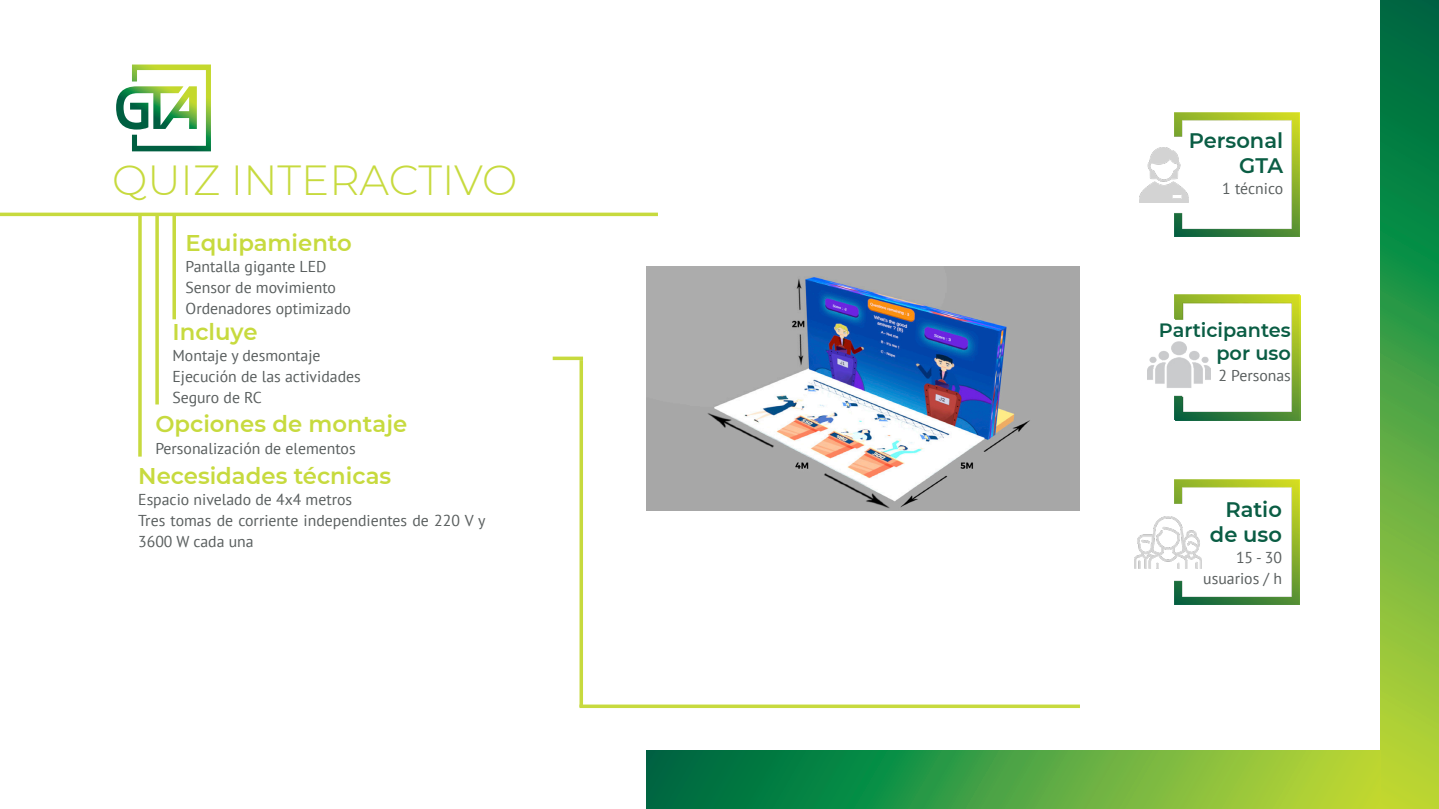
<style>
.page{position:relative;width:1439px;height:809px;background:#fff}
.page>*{position:absolute;margin:0;border:0;box-sizing:border-box;transform-origin:0 0}
.t1{font:300 42px "Montserrat";color:#c7da3e}
.t2{font:600 22.75px "Montserrat";color:#c7da3e}
.t3{font:600 21px "Montserrat";color:#0a5d44}
.t4{font:600 19.25px "Montserrat";color:#0a5d44}
.t5{font:15.75px/21px "PT Sans";color:#595e5e}
</style>
<div class="page">
<svg style="left:1380px;top:0;width:59px;height:809px;background:#4ea240"></svg>
<svg style="left:646px;top:750px;width:734px;height:59px;background:#4ea240"></svg>
<svg style="left:116px;top:64px;width:95px;height:87px"></svg>
<img style="left:1174px;top:112px;width:125px;height:125px">
<hr style="left:0;top:213px;width:658px;height:3px;background:#c7da3e">
<svg style="left:579px;top:704px;width:501px;height:4px;background:#cede58"></svg>
<svg style="left:553px;top:356px;width:30px;height:4px"></svg>
<svg style="left:172px;top:216px;width:4px;height:103px"></svg>
<svg style="left:579px;top:360px;width:4px;height:347px"></svg>
<svg style="left:155px;top:216px;width:4px;height:188px"></svg>
<svg style="left:138px;top:216px;width:4px;height:240px"></svg>
<img style="left:1174px;top:480px;width:125px;height:124px">
<img style="left:1134px;top:516px;width:67px;height:52px">
<img style="left:1139px;top:147px;width:49px;height:55px">
<img style="left:1174px;top:294px;width:125px;height:125px">
<img style="left:1147px;top:337px;width:63px;height:56px">
<img style="left:646px;top:266px;width:434px;height:244px">
<p class="t1" style="left:112px;top:151px;width:407px">QUIZ INTERACTIVO</p>
<p class="t2" style="left:186px;top:226px;width:168px">Equipamiento</p>
<p class="t5" style="left:186px;top:255px;width:142px">Pantalla gigante LED</p>
<p class="t5" style="left:186px;top:276px;width:152px">Sensor de movimiento</p>
<p class="t5" style="left:186px;top:297px;width:167px">Ordenadores optimizado</p>
<p class="t2" style="left:172px;top:316px;width:87px">Incluye</p>
<p class="t5" style="left:172px;top:345px;width:150px">Montaje y desmontaje</p>
<p class="t5" style="left:172px;top:366px;width:190px">Ejecución de las actividades</p>
<p class="t5" style="left:172px;top:387px;width:91px">Seguro de RC</p>
<p class="t2" style="left:155px;top:408px;width:253px">Opciones de montaje</p>
<p class="t5" style="left:155px;top:437px;width:202px">Personalización de elementos</p>
<p class="t2" style="left:138px;top:459px;width:254px">Necesidades técnicas</p>
<p class="t5" style="left:138px;top:488px;width:215px">Espacio nivelado de 4x4 metros</p>
<p class="t5" style="left:138px;top:509px;width:349px">Tres tomas de corriente independientes de 220 V y<br>3600 W cada una</p>
<p class="t3" style="left:1188px;top:125px;width:96px">Personal</p>
<p class="t3" style="left:1239px;top:150px;width:45px">GTA</p>
<p class="t5" style="left:1222px;top:177px;width:62px">1 técnico</p>
<p class="t4" style="left:1159px;top:316px;width:133px">Participantes</p>
<p class="t4" style="left:1216px;top:339px;width:76px">por uso</p>
<p class="t5" style="left:1218px;top:364px;width:74px">2 Personas</p>
<p class="t3" style="left:1225px;top:494px;width:58px">Ratio</p>
<p class="t3" style="left:1210px;top:520px;width:73px">de uso</p>
<p class="t5" style="left:1236px;top:546px;width:47px">15 - 30</p>
<p class="t5" style="left:1203px;top:567px;width:80px">usuarios / h</p>
</div>
